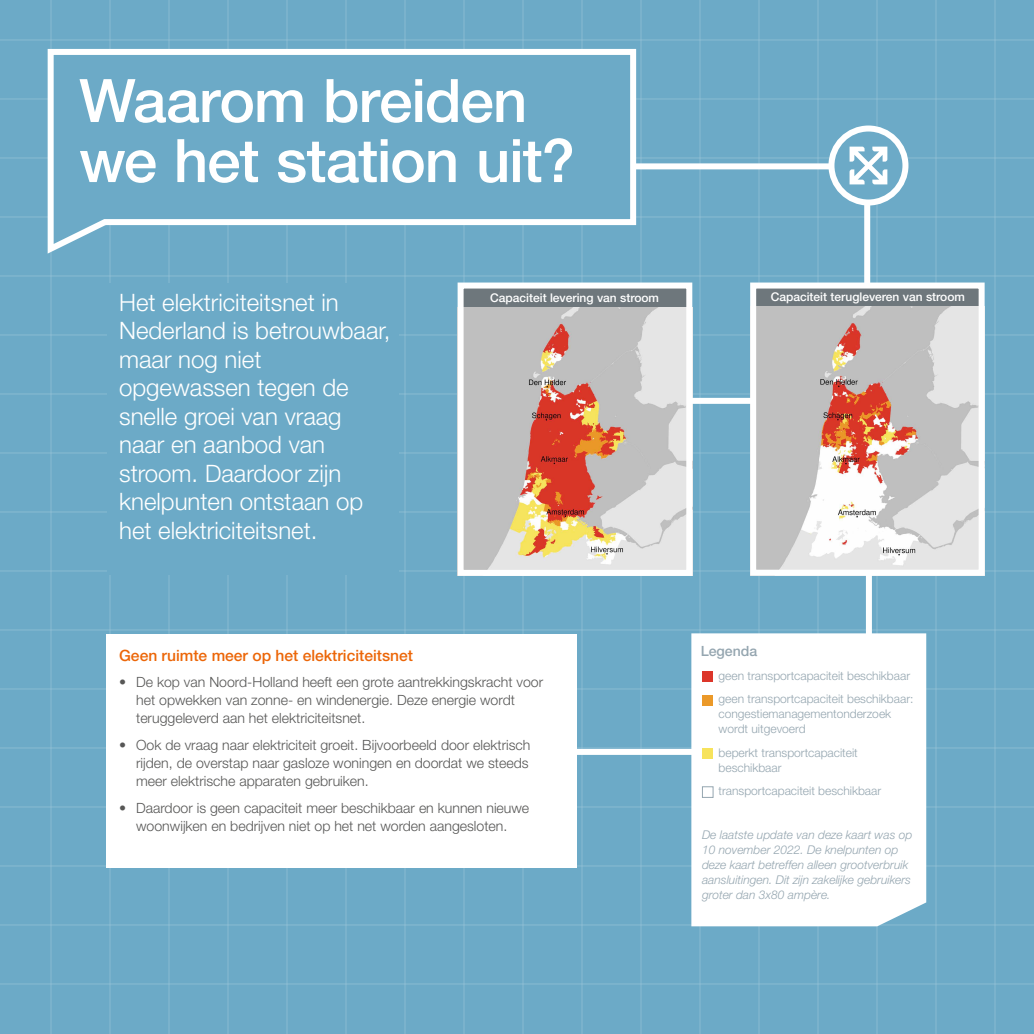
<style>
.page{position:relative;width:1034px;height:1034px;background:#fff}
.page>*{position:absolute;margin:0;border:0;box-sizing:border-box;transform-origin:0 0}
.t1{font:500 60px/60px "Helvetica Neue LT Pro";letter-spacing:-.02em;color:#fff}
.t2{font:300 24px/28.5px "Helvetica Neue LT Pro";color:#fff}
.t3{font:500 15.6px "Helvetica Neue LT Pro";color:#ec6608}
.t4{font:300 14.1px/18px "Helvetica Neue LT Pro";color:#575756}
.t5{font:500 14.1px "Helvetica Neue LT Pro";color:#95a6b0}
.t6{font:300 12px/15px "Helvetica Neue LT Pro";color:#95a6b0}
.t7{font:italic 300 12px/15px "Helvetica Neue LT Pro";color:#95a6b0}
.t8{font:500 12px "Helvetica Neue LT Pro";color:#fff}
</style>
<div class="page">
<div style="left:0;top:0;width:1033px;height:1033px;background:linear-gradient(to right,#6daac7,#6eabc8)"></div>
<div style="left:107px;top:283px;width:292px;height:291px;background:#6caac7"></div>
<div style="left:460px;top:286px;width:229px;height:21px;background:#6e777c"></div>
<div style="left:752px;top:285px;width:230px;height:24px;background:#6e777c"></div>
<img style="left:464px;top:307px;width:221px;height:261px">
<div style="left:457px;top:282px;width:235px;height:293px;border:6px solid #fff"></div>
<img style="left:757px;top:306px;width:220px;height:262px">
<div style="left:750px;top:282px;width:234px;height:293px;border:6px solid #fff"></div>
<svg style="left:691px;top:633px;width:235px;height:293px"></svg>
<div style="left:106px;top:634px;width:470px;height:233px;background:#fff"></div>
<svg style="left:831px;top:128px;width:74px;height:74px;background:#83b7cf"></svg>
<div style="left:828px;top:125px;width:80px;height:80px;border:6px solid #fff;border-radius:50%"></div>
<svg style="left:849px;top:147px;width:38px;height:37px"></svg>
<div style="left:571px;top:163px;width:262px;height:6px;background:#fff"></div>
<div style="left:688px;top:398px;width:63px;height:6px;background:#fff"></div>
<div style="left:570px;top:748px;width:123px;height:6px;background:#fff"></div>
<div style="left:864px;top:200px;width:6px;height:84px;background:#fff"></div>
<div style="left:865px;top:574px;width:6px;height:64px;background:#fff"></div>
<svg style="left:45px;top:46px;width:594px;height:212px;background:#76b0cb"></svg>
<div style="left:702px;top:671px;width:11px;height:11px;background:#dc362a"></div>
<div style="left:702px;top:695px;width:11px;height:10px;background:#eb9929"></div>
<div style="left:702px;top:747px;width:11px;height:11px;background:#f7e35c"></div>
<div style="left:702px;top:786px;width:11px;height:11px;background:#fff;border:1px solid #95a6b0"></div>
<h1 class="t1" style="left:79px;top:70px;width:497px">Waarom breiden we het station uit?</h1>
<h2 class="t2" style="left:119px;top:287px;width:273px">Het elektriciteitsnet in<br>Nederland is betrouwbaar, maar nog niet opgewassen tegen de snelle groei van vraag naar en aanbod van stroom. Daardoor zijn knelpunten ontstaan op het elektriciteitsnet.</h2>
<p class="t8" style="left:490px;top:290px;width:170px">Capaciteit levering van stroom</p>
<p class="t8" style="left:770px;top:289px;width:196px">Capaciteit terugleveren van stroom</p>
<p class="t3" style="left:119px;top:646px;width:295px">Geen ruimte meer op het elektriciteitsnet</p>
<p class="t4" style="left:136px;top:673px;width:408px;text-indent:-17px">• De kop van Noord-Holland heeft een grote aantrekkingskracht voor het opwekken van zonne- en windenergie. Deze energie wordt teruggeleverd aan het elektriciteitsnet.</p>
<p class="t4" style="left:136px;top:735px;width:395px;text-indent:-17px">• Ook de vraag naar elektriciteit groeit. Bijvoorbeeld door elektrisch rijden, de overstap naar gasloze woningen en doordat we steeds meer elektrische apparaten gebruiken.</p>
<p class="t4" style="left:119px;top:798px;width:411px;text-align:center">• Daardoor is geen capaciteit meer beschikbaar en kunnen nieuwe woonwijken en bedrijven niet op het net worden aangesloten.</p>
<p class="t5" style="left:700px;top:642px;width:58px">Legenda</p>
<p class="t6" style="left:718px;top:663px;width:196px;line-height:23.5px">geen transportcapaciteit beschikbaar geen transportcapaciteit beschikbaar:</p>
<p class="t6" style="left:718px;top:706px;width:174px">congestiemanagementonderzoek wordt uitgevoerd</p>
<p class="t6" style="left:718px;top:744px;width:141px">beperkt transportcapaciteit beschikbaar</p>
<p class="t6" style="left:718px;top:783px;width:164px">transportcapaciteit beschikbaar</p>
<p class="t7" style="left:701px;top:826px;width:212px">De laatste update van deze kaart was op 10 november 2022. De knelpunten op deze kaart betreffen alleen grootverbruik aansluitingen. Dit zijn zakelijke gebruikers groter dan 3x80 ampère.</p>
</div>
